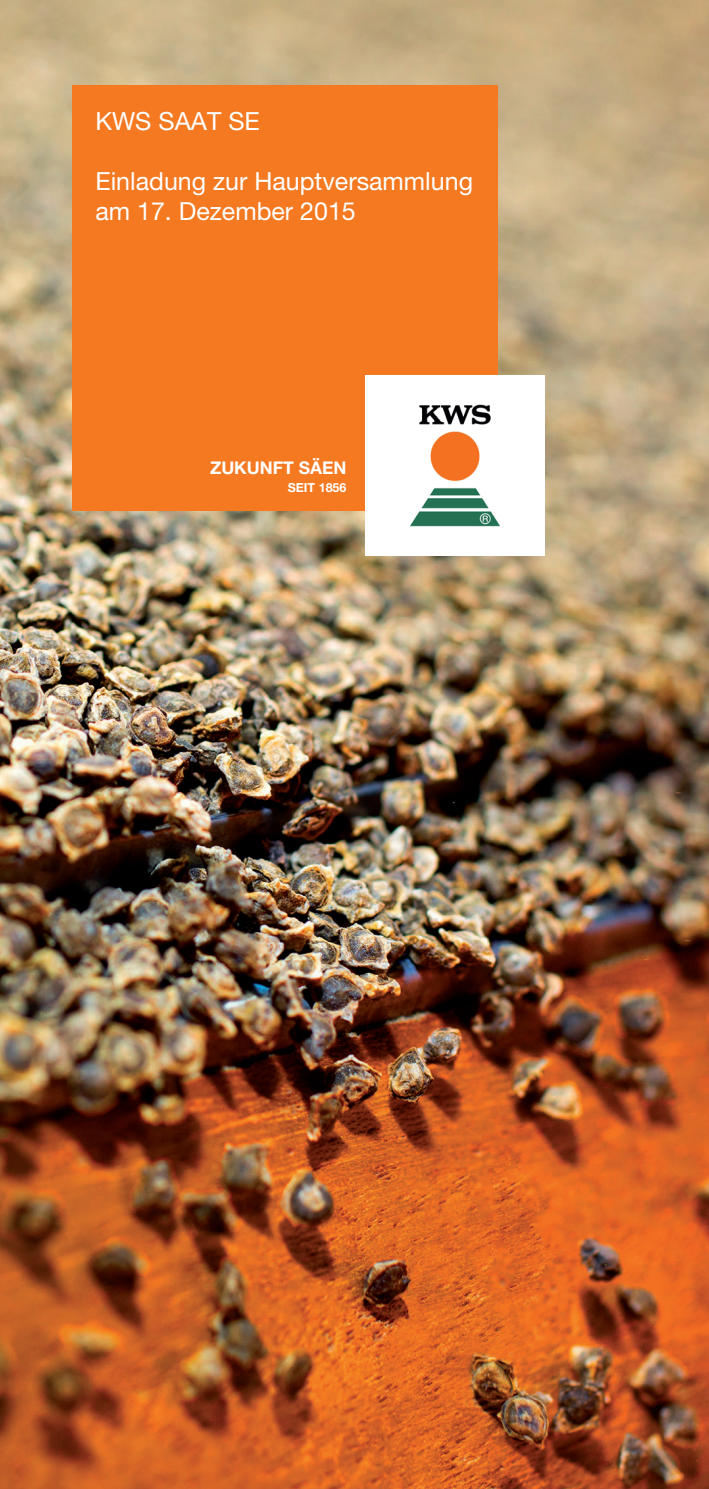
<style>
.page{position:relative;width:709px;height:1489px;background:#fff}
.page>*{position:absolute;margin:0;border:0;box-sizing:border-box;transform-origin:0 0}
.t1{font:25px/30px "Helvetica Neue LT Pro";color:#fff}
.t2{font:700 17.5px "Helvetica Neue LT Pro";color:#fff}
.t3{font:700 12.5px "Helvetica Neue LT Pro";color:#fff}
</style>
<div class="page">
<img style="left:0;top:0;width:709px;height:1488px">
<div style="left:73px;top:85px;width:425px;height:425px;background:#f47921"></div>
<img style="left:365px;top:376px;width:179px;height:179px">
<p class="t1" style="left:95px;top:105px;width:166px">KWS SAAT SE</p>
<p class="t1" style="left:95px;top:165px;width:379px">Einladung zur Hauptversammlung am 17. Dezember 2015</p>
<p class="t2" style="left:210px;top:457px;width:138px">ZUKUNFT SÄEN</p>
<p class="t3" style="left:288px;top:480px;width:60px">SEIT 1856</p>
</div>
